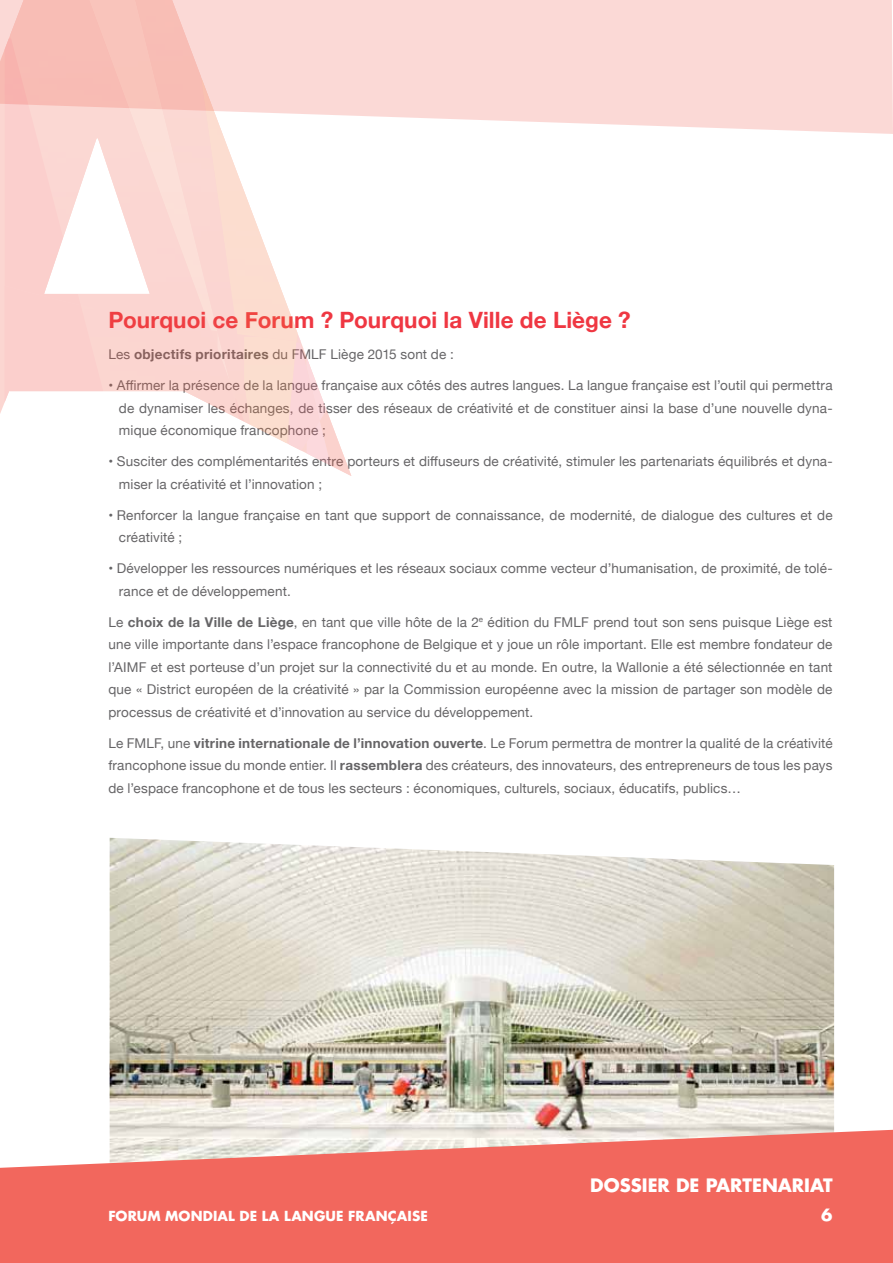
<style>
.page{position:relative;width:893px;height:1263px;background:#fff}
.page>*{position:absolute;margin:0;border:0;box-sizing:border-box;transform-origin:0 0}
.t1{font:700 22.5px "Helvetica Neue";letter-spacing:.005em;color:#ef3742}
.t2{font:700 18px "Futura Std";color:#fff}
.t3{font:700 16.5px "Futura Std";color:#fff}
.t4{font:13.5px/22.5px "Helvetica Neue";letter-spacing:.01em;color:#666567;text-align:justify}
.t5{font:700 13.5px "Futura Std";letter-spacing:.01em;color:#fff}
.s1{font-weight:700}
</style>
<div class="page">
<svg style="left:351px;top:0;width:542px;height:134px;background:#fbdbd8"></svg>
<img style="left:110px;top:838px;width:724px;height:292px">
<svg style="left:0;top:1130px;width:893px;height:133px;background:#f17a70"></svg>
<svg style="left:0;top:0;width:351px;height:414px;background:#fbdad7"></svg>
<svg style="left:237px;top:76px;width:114px;height:400px"></svg>
<img style="left:244px;top:341px;width:52px;height:102px">
<img style="left:83px;top:331px;width:135px;height:83px">
<img style="left:4px;top:286px;width:99px;height:117px">
<img style="left:218px;top:341px;width:32px;height:84px">
<img style="left:236px;top:397px;width:8px;height:25px">
<img style="left:320px;top:357px;width:6px;height:64px">
<img style="left:289px;top:342px;width:31px;height:109px">
<img style="left:307px;top:421px;width:24px;height:45px">
<img style="left:201px;top:78px;width:96px;height:263px">
<img style="left:10px;top:0;width:125px;height:330px">
<img style="left:5px;top:38px;width:76px;height:267px">
<img style="left:135px;top:0;width:102px;height:334px">
<svg style="left:298px;top:335px;width:3px;height:7px"></svg>
<h1 class="t1" style="left:108px;top:302px;width:524px">Pourquoi ce Forum ? Pourquoi la Ville de Liège ?</h1>
<p class="t4" style="left:108px;top:344px;width:347px">Les <span class="s1">objectifs prioritaires</span> du FMLF Liège 2015 sont de :</p>
<p class="t4" style="left:119px;top:375px;width:715px;text-indent:-11px">• Affirmer la présence de la langue française aux côtés des autres langues. La langue française est l’outil qui permettra de dynamiser les échanges, de tisser des réseaux de créativité et de constituer ainsi la base d’une nouvelle dyna&shy;mique économique francophone ;</p>
<p class="t4" style="left:119px;top:451px;width:715px;text-indent:-11px">• Susciter des complémentarités entre porteurs et diffuseurs de créativité, stimuler les partenariats équilibrés et dyna&shy;miser la créativité et l’innovation ;</p>
<p class="t4" style="left:119px;top:504px;width:715px;text-indent:-11px">• Renforcer la langue française en tant que support de connaissance, de modernité, de dialogue des cultures et de créativité ;</p>
<p class="t4" style="left:119px;top:558px;width:715px;text-indent:-11px">• Développer les ressources numériques et les réseaux sociaux comme vecteur d’humanisation, de proximité, de tolé&shy;rance et de développement.</p>
<p class="t4" style="left:108px;top:611px;width:726px">Le <span class="s1">choix de la Ville de Liège</span>, en tant que ville hôte de la 2<sup>e</sup> édition du FMLF prend tout son sens puisque Liège est une ville importante dans l’espace francophone de Belgique et y joue un rôle important. Elle est membre fondateur de l’AIMF et est porteuse d’un projet sur la connectivité du et au monde. En outre, la Wallonie a été sélectionnée en tant que « District européen de la créativité » par la Commission européenne avec la mission de partager son modèle de processus de créativité et d’innovation au service du développement.</p>
<p class="t4" style="left:108px;top:732px;width:726px">Le FMLF, une <span class="s1">vitrine internationale de l’innovation ouverte</span>. Le Forum permettra de montrer la qualité de la créativité francophone issue du monde entier. Il <span class="s1">rassemblera</span> des créateurs, des innovateurs, des entrepreneurs de tous les pays de l’espace francophone et de tous les secteurs : économiques, culturels, sociaux, éducatifs, publics…</p>
<p class="t5" style="left:108px;top:1207px;width:321px">FORUM MONDIAL DE LA LANGUE FRANÇAISE</p>
<h2 class="t2" style="left:590px;top:1173px;width:244px">DOSSIER DE PARTENARIAT</h2>
<p class="t3" style="left:821px;top:1204px;width:13px">6</p>
</div>
